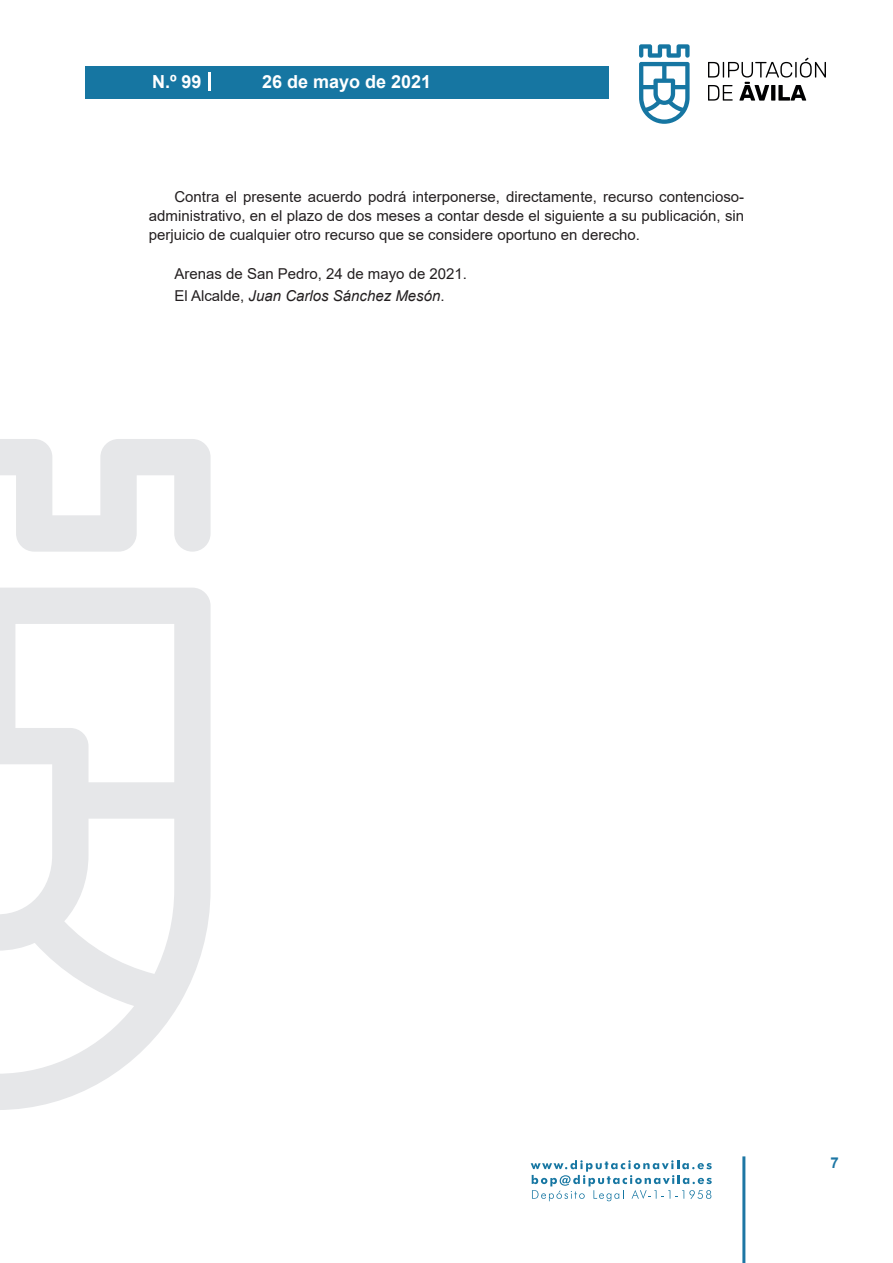
<style>
.page{position:relative;width:893px;height:1263px;background:#fff}
.page>*{position:absolute;margin:0;border:0;box-sizing:border-box;transform-origin:0 0}
.t1{font:700 18px "Arial";color:#fff}
.t2{font:15px/18.8px "Arial";color:#231f20;text-align:justify}
.t3{font:700 15px "Arial";color:#1d76a4}
.s1{font-style:italic}
</style>
<div class="page">
<svg style="left:531px;top:1160px;width:181px;height:41px"></svg>
<div style="left:85px;top:66px;width:523px;height:33px;background:#1676a2"></div>
<svg style="left:639px;top:44px;width:51px;height:80px"></svg>
<svg style="left:708px;top:58px;width:118px;height:43px"></svg>
<hr style="left:742px;top:1156px;width:3px;height:107px;background:#1d76a4">
<svg style="left:208px;top:72px;width:2px;height:18px"></svg>
<svg style="left:0;top:439px;width:211px;height:671px"></svg>
<p class="t1" style="left:152px;top:69px;width:51px">N.º 99</p>
<p class="t1" style="left:262px;top:69px;width:171px">26 de mayo de 2021</p>
<p class="t2" style="left:149px;top:188px;width:597px;text-indent:26px">Contra el presente acuerdo podrá interponerse, directamente, recurso contencioso&shy;administrativo, en el plazo de dos meses a contar desde el siguiente a su publicación, sin perjuicio de cualquier otro recurso que se considere oportuno en derecho.</p>
<p class="t2" style="left:174px;top:263px;width:294px;line-height:22.2px">Arenas de San Pedro, 24 de mayo de 2021.<br>El Alcalde, <span class="s1">Juan Carlos Sánchez Mesón</span>.</p>
<p class="t3" style="left:831px;top:1152px;width:10px">7</p>
</div>
